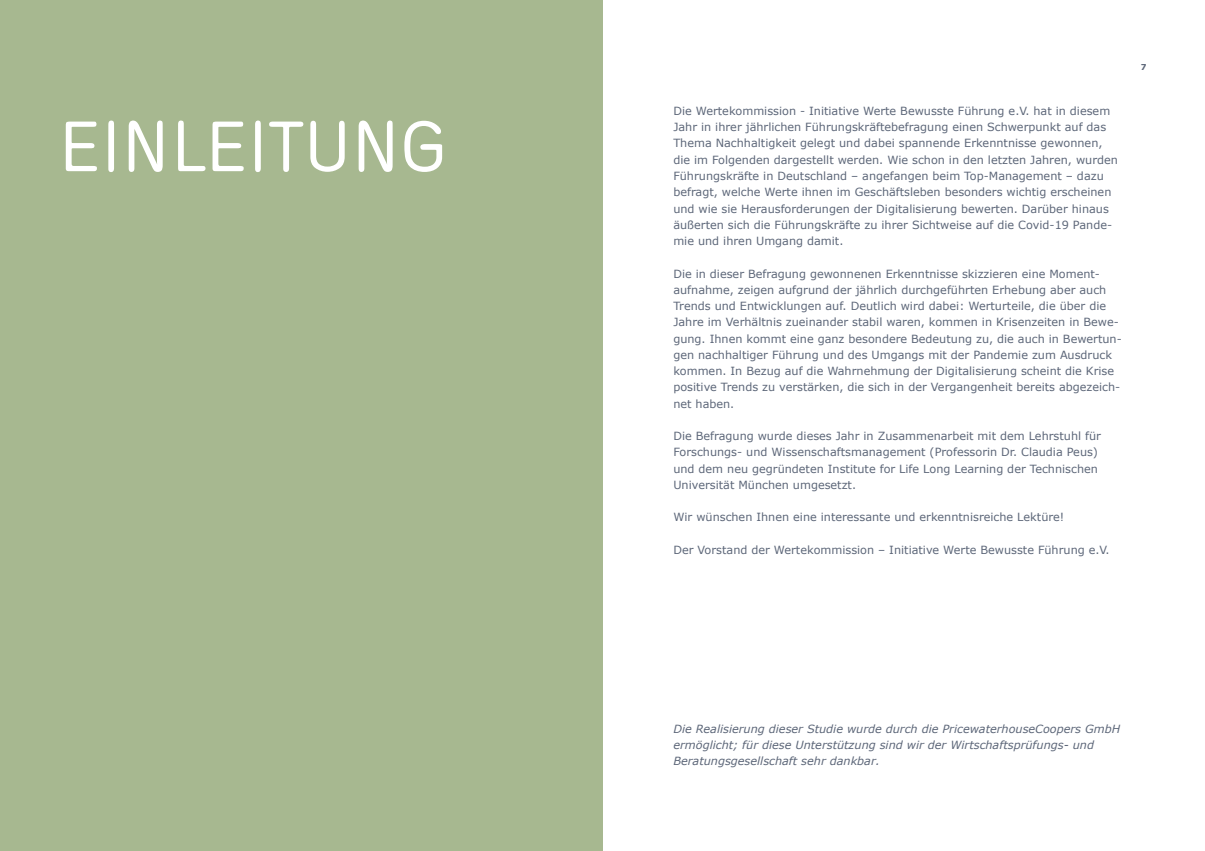
<style>
.page{position:relative;width:1205px;height:851px;background:#fff}
.page>*{position:absolute;margin:0;border:0;box-sizing:border-box;transform-origin:0 0}
.t1{font:11.25px/16.2px "Verdana";color:#5d6779}
.t2{font:italic 11.25px/16.2px "Verdana";color:#5d6779}
.t3{font:700 8.12px "Verdana";color:#5d6779}
</style>
<div class="page">
<div style="left:0;top:0;width:602px;height:850px;background:#a7b890"></div>
<svg style="left:66px;top:120px;width:376px;height:52px"></svg>
<p class="t1" style="left:673px;top:103px;width:446px">Die Wertekommission - Initiative Werte Bewusste Führung e.V. hat in diesem Jahr in ihrer jährlichen Führungskräftebefragung einen Schwerpunkt auf das Thema Nachhaltigkeit gelegt und dabei spannende Erkenntnisse gewonnen, die im Folgenden dargestellt werden. Wie schon in den letzten Jahren, wurden Führungskräfte in Deutschland – angefangen beim Top-Management – dazu befragt, welche Werte ihnen im Geschäftsleben besonders wichtig erscheinen und wie sie Herausforderungen der Digitalisierung bewerten. Darüber hinaus äußerten sich die Führungskräfte zu ihrer Sichtweise auf die Covid-19 Pande&shy;mie und ihren Umgang damit.</p>
<p class="t1" style="left:673px;top:265px;width:450px">Die in dieser Befragung gewonnenen Erkenntnisse skizzieren eine Moment&shy;aufnahme, zeigen aufgrund der jährlich durchgeführten Erhebung aber auch Trends und Entwicklungen auf. Deutlich wird dabei: Werturteile, die über die Jahre im Verhältnis zueinander stabil waren, kommen in Krisenzeiten in Bewe&shy;gung. Ihnen kommt eine ganz besondere Bedeutung zu, die auch in Bewertun&shy;gen nachhaltiger Führung und des Umgangs mit der Pandemie zum Ausdruck kommen. In Bezug auf die Wahrnehmung der Digitalisierung scheint die Krise positive Trends zu verstärken, die sich in der Vergangenheit bereits abgezeich&shy;net haben.</p>
<p class="t1" style="left:673px;top:428px;width:429px">Die Befragung wurde dieses Jahr in Zusammenarbeit mit dem Lehrstuhl für Forschungs- und Wissenschaftsmanagement (Professorin Dr. Claudia Peus) und dem neu gegründeten Institute for Life Long Learning der Technischen Universität München umgesetzt.</p>
<p class="t1" style="left:673px;top:509px;width:392px">Wir wünschen Ihnen eine interessante und erkenntnisreiche Lektüre!</p>
<p class="t1" style="left:673px;top:542px;width:438px">Der Vorstand der Wertekommission – Initiative Werte Bewusste Führung e.V.</p>
<p class="t3" style="left:1140px;top:62px;width:7px">7</p>
<p class="t2" style="left:673px;top:720px;width:448px">Die Realisierung dieser Studie wurde durch die PricewaterhouseCoopers GmbH ermöglicht; für diese Unterstützung sind wir der Wirtschaftsprüfungs- und<br>Beratungsgesellschaft sehr dankbar.</p>
</div>
